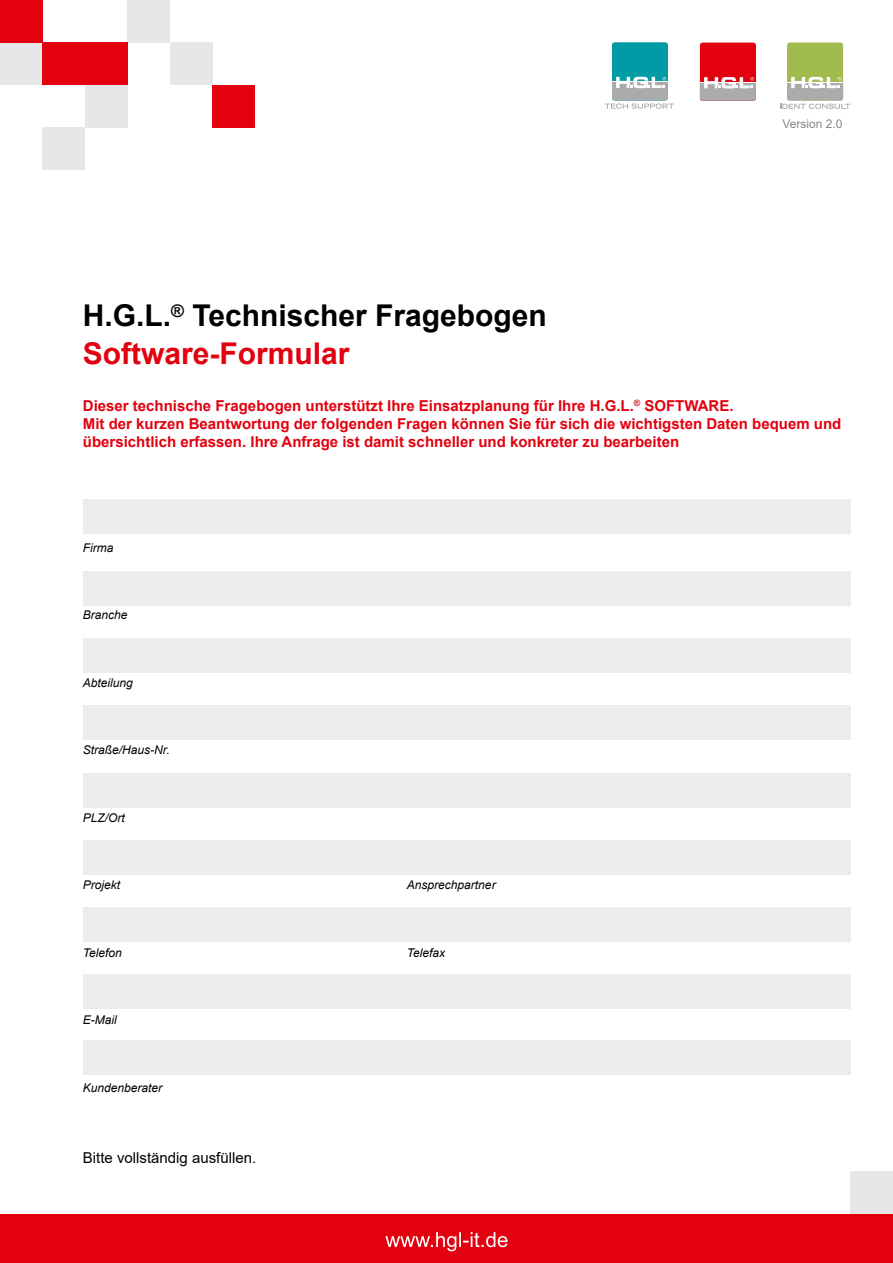
<style>
.page{position:relative;width:893px;height:1263px;background:#fff}
.page>*{position:absolute;margin:0;border:0;box-sizing:border-box;transform-origin:0 0}
.t1{font:700 30px/37.2px "Arial";color:#000}
.t2{font:700 15px/18px "Arial";color:#e3000f}
.t3{font:15px "Arial";color:#000}
.t4{font:italic 12px "Arial";color:#000}
.t5{font:12px "Arial";color:#878786}
.s1{color:#e3000f}
</style>
<div class="page">
<svg style="left:605px;top:103px;width:69px;height:6px"></svg>
<div style="left:612px;top:43px;width:56px;height:57px;background:#009ba4;border-radius:3px"></div>
<div style="left:612px;top:82px;width:56px;height:18px;background:#ababac"></div>
<hr style="left:612px;top:82px;width:56px;height:1px;background:#fff">
<svg style="left:616px;top:77px;width:50px;height:11px"></svg>
<svg style="left:780px;top:104px;width:70px;height:5px"></svg>
<div style="left:787px;top:43px;width:56px;height:58px;background:#a1bc4e;border-radius:3px"></div>
<div style="left:787px;top:82px;width:56px;height:19px;background:#ababac"></div>
<hr style="left:787px;top:82px;width:56px;height:1px;background:#fff">
<svg style="left:791px;top:77px;width:50px;height:11px"></svg>
<div style="left:700px;top:43px;width:56px;height:58px;background:#e3000f;border-radius:3px"></div>
<div style="left:700px;top:83px;width:56px;height:18px;background:#ababac"></div>
<hr style="left:700px;top:82px;width:56px;height:1px;background:#fff">
<svg style="left:704px;top:77px;width:50px;height:11px"></svg>
<div style="left:83px;top:500px;width:767px;height:34px;background:#ececed"></div>
<div style="left:83px;top:571px;width:767px;height:34px;background:#ececed"></div>
<div style="left:83px;top:638px;width:767px;height:35px;background:#ececed"></div>
<div style="left:83px;top:706px;width:767px;height:34px;background:#ececed"></div>
<div style="left:83px;top:773px;width:767px;height:34px;background:#ececed"></div>
<div style="left:83px;top:840px;width:767px;height:34px;background:#ececed"></div>
<div style="left:83px;top:907px;width:767px;height:34px;background:#ececed"></div>
<div style="left:83px;top:974px;width:767px;height:34px;background:#ececed"></div>
<div style="left:83px;top:1041px;width:767px;height:34px;background:#ececed"></div>
<div style="left:0;top:43px;width:43px;height:42px;background:#e7e7e7"></div>
<div style="left:0;top:0;width:43px;height:43px;background:#e3000f"></div>
<div style="left:85px;top:85px;width:43px;height:43px;background:#e7e7e7"></div>
<div style="left:43px;top:128px;width:42px;height:42px;background:#e7e7e7"></div>
<div style="left:128px;top:0;width:42px;height:43px;background:#e7e7e7"></div>
<div style="left:170px;top:43px;width:43px;height:42px;background:#e7e7e7"></div>
<div style="left:213px;top:85px;width:42px;height:43px;background:#e3000f"></div>
<div style="left:43px;top:43px;width:85px;height:42px;background:#e3000f"></div>
<div style="left:850px;top:1171px;width:43px;height:43px;background:#e7e7e7"></div>
<div style="left:0;top:1214px;width:893px;height:49px;background:#e3000f"></div>
<svg style="left:385px;top:1232px;width:123px;height:19px"></svg>
<h1 class="t1" style="left:83px;top:298px;width:466px">H.G.L.<sup>®</sup> Technischer Fragebogen<br><span class="s1">Software-Formular</span></h1>
<p class="t5" style="left:782px;top:115px;width:62px">Version 2.0</p>
<p class="t2" style="left:83px;top:396px;width:760px">Dieser technische Fragebogen unterstützt Ihre Einsatzplanung für Ihre H.G.L.<sup>®</sup> SOFTWARE.<br>Mit der kurzen Beantwortung der folgenden Fragen können Sie für sich die wichtigsten Daten bequem und übersichtlich erfassen. Ihre Anfrage ist damit schneller und konkreter zu bearbeiten</p>
<p class="t4" style="left:83px;top:540px;width:32px">Firma</p>
<p class="t4" style="left:83px;top:607px;width:46px">Branche</p>
<p class="t4" style="left:83px;top:675px;width:52px">Abteilung</p>
<p class="t4" style="left:83px;top:742px;width:88px">Straße/Haus-Nr.</p>
<p class="t4" style="left:83px;top:810px;width:44px">PLZ/Ort</p>
<p class="t4" style="left:83px;top:877px;width:39px">Projekt</p>
<p class="t4" style="left:407px;top:877px;width:90px">Ansprechpartner</p>
<p class="t4" style="left:83px;top:945px;width:40px">Telefon</p>
<p class="t4" style="left:407px;top:945px;width:40px">Telefax</p>
<p class="t4" style="left:83px;top:1012px;width:35px">E-Mail</p>
<p class="t4" style="left:83px;top:1080px;width:81px">Kundenberater</p>
<p class="t3" style="left:83px;top:1147px;width:175px">Bitte vollständig ausfüllen.</p>
</div>
